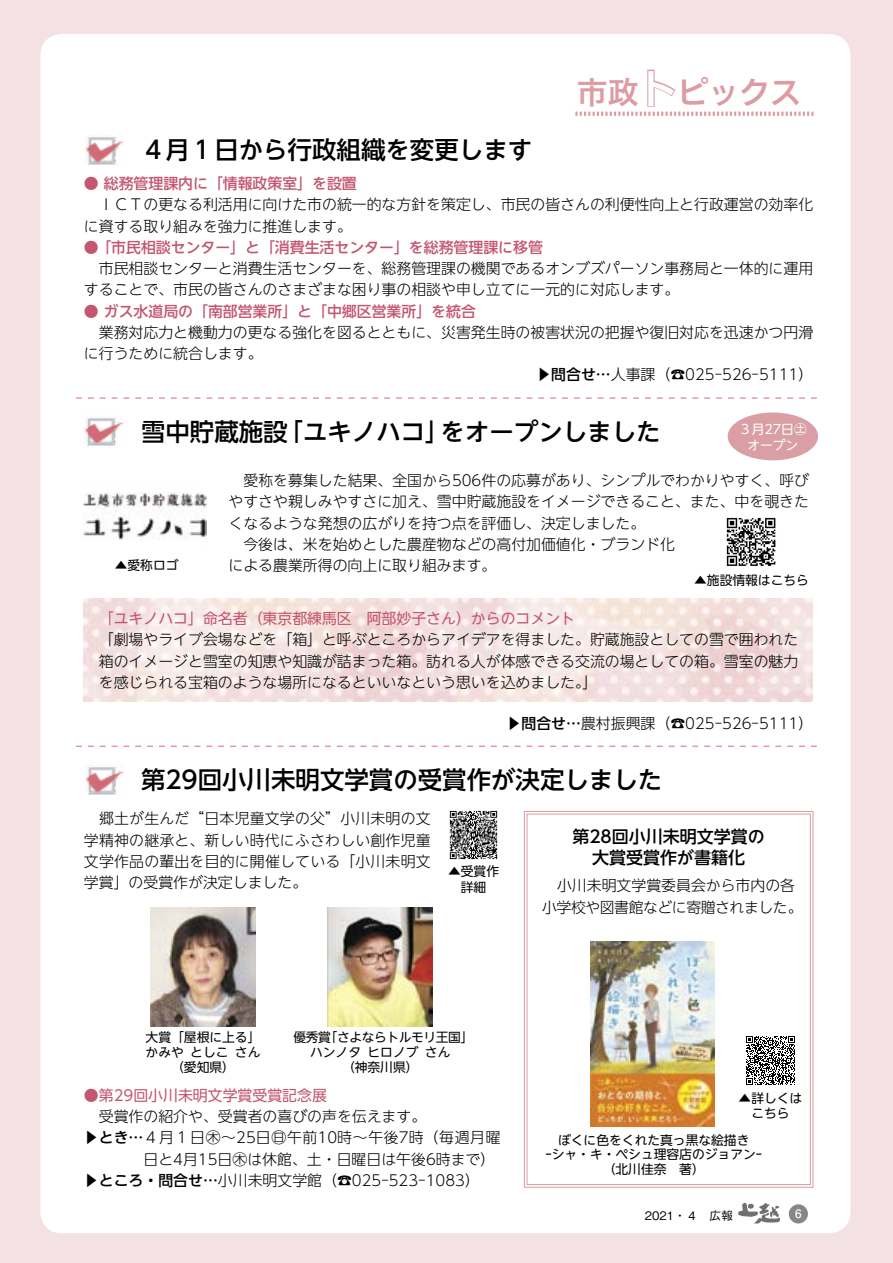
<style>
.page{position:relative;width:893px;height:1263px;background:#f4e1e3}
.page>*{position:absolute;margin:0;border:0;box-sizing:border-box;transform-origin:0 0}
.t1{font:40.35px "Hiragino UD Sans F Std N W6";color:#fff}
.t2{font:30.9px "Hiragino UD Sans F Std N W6";color:#dd9ba4}
.t3{font:500 24.45px "UD Shin Go NT Pro";color:#000}
.t4{font:500 16.95px/21.3px "UD Shin Go NT Pro";color:#000;text-align:center}
.t5{font:300 14.85px/21.3px "UD Shin Go NT Pro";color:#000;text-align:justify}
.t6{font:500 14.85px "UD Shin Go NT Pro";color:#c35670}
.t7{font:14.85px "UD Shin Go NT Pro";color:#c35670}
.t8{font:300 14.85px/21.3px "UD Shin Go Pr 6 N";color:#000}
.t9{font:300 14.85px/21.3px "UD Shin Go NT Pro";letter-spacing:-.03em;color:#000;text-align:center}
.t10{font:300 14.85px "UD Shin Go NT Pro";letter-spacing:.045em;color:#000}
.t11{font:12.75px/14.9px "UD Shin Go NT Pro";color:#000;text-align:center}
.t12{font:12.75px/14.9px "UD Shin Go NT Pro";letter-spacing:-.035em;color:#000;text-align:center}
.t13{font:12.75px/15.9px "UD Shin Go NT Pro";color:#fff;text-align:center}
.t14{font:500 11.7px "Gothic BBB Pro";color:#000}
.t15{font:700 11.7px "Futo Go B101 Pro";color:#fff}
.s1{font-weight:500}
.s2{font-family:"UD Shin Go Pr 6 N";font-weight:300}
</style>
<div class="page">
<div style="left:40px;top:34px;width:810px;height:1199px;background:#fff;border-radius:21px"></div>
<img style="left:458px;top:599px;width:354px;height:103px">
<img style="left:84px;top:598px;width:374px;height:104px">
<svg style="left:524px;top:811px;width:289px;height:377px"></svg>
<div style="left:527px;top:814px;width:284px;height:371px;border:1px solid #dd9ba4"></div>
<svg style="left:575px;top:69px;width:238px;height:47px"></svg>
<img style="left:85px;top:136px;width:39px;height:29px">
<img style="left:85px;top:766px;width:39px;height:29px">
<img style="left:84px;top:417px;width:39px;height:31px">
<svg style="left:76px;top:397px;width:741px;height:2px"></svg>
<svg style="left:76px;top:745px;width:741px;height:2px"></svg>
<div style="left:728px;top:412px;width:90px;height:48px;background:#d99fa5;border-radius:50%"></div>
<img style="left:84px;top:492px;width:122px;height:48px">
<img style="left:726px;top:517px;width:50px;height:49px">
<img style="left:449px;top:810px;width:49px;height:50px">
<img style="left:151px;top:907px;width:104px;height:119px">
<img style="left:328px;top:907px;width:105px;height:119px">
<img style="left:742px;top:1032px;width:56px;height:56px">
<img style="left:590px;top:941px;width:125px;height:185px">
<svg style="left:738px;top:1202px;width:42px;height:22px"></svg>
<div style="left:789px;top:1204px;width:19px;height:19px;background:#878788;border-radius:50%"></div>
<h3 class="t3" style="left:92px;top:130px;width:442px">　　４月１日から行政組織を変更します</h3>
<h1 class="t1" style="left:637px;top:57px;width:42px">ト</h1>
<h2 class="t2" style="left:577px;top:68px;width:225px">市政　 ピックス</h2>
<p class="t6" style="left:84px;top:171px;width:274px">● 総務管理課内に「情報政策室」を設置</p>
<p class="t5" style="left:84px;top:193px;width:731px">　ＩＣＴの更なる利活用に向けた市の統一的な方針を策定し、市民の皆さんの利便性向上と行政運営の効率化に資する取り組みを強力に推進します。</p>
<p class="t6" style="left:84px;top:235px;width:460px">●「市民相談センター」と「消費生活センター」を総務管理課に移管</p>
<p class="t5" style="left:84px;top:257px;width:731px">　市民相談センターと消費生活センターを、総務管理課の機関であるオンブズパーソン事務局と一体的に運用することで、市民の皆さんのさまざまな困り事の相談や申し立てに一元的に対応します。</p>
<p class="t6" style="left:84px;top:299px;width:393px">● ガス水道局の「南部営業所」と「中郷区営業所」を統合</p>
<p class="t5" style="left:99px;top:321px;width:716px">業務対応力と機動力の更なる強化を図るとともに、災害発生時の被害状況の把握や復旧対応を迅速かつ円滑</p>
<p class="t5" style="left:84px;top:342px;width:180px">に行うために統合します。</p>
<p class="t5" style="left:536px;top:364px;width:278px"><span class="s1">▶問合せ…</span>人事課（☎025-526-5111）</p>
<h3 class="t3" style="left:92px;top:411px;width:570px">　　雪中貯蔵施設「ユキノハコ」をオープンしました</h3>
<p class="t13" style="left:739px;top:421px;width:69px">３月27日㊏オープン</p>
<p class="t11" style="left:115px;top:557px;width:65px">▲愛称ロゴ</p>
<p class="t5" style="left:229px;top:469px;width:582px">　愛称を募集した結果、全国から506件の応募があり、シンプルでわかりやすく、呼びやすさや親しみやすさに加え、雪中貯蔵施設をイメージできること、また、中を覗きたくなるような発想の広がりを持つ点を評価し、決定しました。</p>
<p class="t8" style="left:229px;top:533px;width:448px">　今後は、米を始めとした農産物などの高付加価値化・ブランド化による農業所得の向上に取り組みます。</p>
<p class="t11" style="left:694px;top:572px;width:116px">▲施設情報はこちら</p>
<p class="t7" style="left:99px;top:606px;width:478px">「ユキノハコ」命名者（東京都練馬区　阿部妙子さん）からのコメント</p>
<p class="t5" style="left:99px;top:628px;width:701px">「劇場やライブ会場などを「箱」と呼ぶところからアイデアを得ました。貯蔵施設としての雪で囲われた箱のイメージと雪室の知恵や知識が詰まった箱。訪れる人が体感できる交流の場としての箱。雪室の魅力を感じられる宝箱のような場所になるといいなという思いを込めました。」</p>
<p class="t5" style="left:507px;top:712px;width:308px"><span class="s1">▶問合せ…</span>農村振興課（☎025-526-5111）</p>
<h3 class="t3" style="left:92px;top:760px;width:572px">　　第29回小川未明文学賞の受賞作が決定しました</h3>
<p class="t5" style="left:84px;top:807px;width:348px">　郷土が生んだ“日本児童文学の父”小川未明の文学精神の継承と、新しい時代にふさわしい創作児童文学作品の輩出を目的に開催している「小川未明文学賞」の受賞作が決定しました。</p>
<p class="t11" style="left:448px;top:863px;width:53px;line-height:15.9px">▲受賞作詳細</p>
<p class="t4" style="left:572px;top:825px;width:194px">第28回小川未明文学賞の大賞受賞作が書籍化</p>
<p class="t9" style="left:542px;top:874px;width:262px">小川未明文学賞委員会から市内の各<br>小学校や図書館などに寄贈されました。</p>
<p class="t11" style="left:146px;top:1030px;width:116px">大賞「屋根に上る」かみや としこ さん（愛知県）</p>
<p class="t12" style="left:293px;top:1030px;width:182px">優秀賞「さよならトルモリ王国」ハンノタ ヒロノブ さん<br>（神奈川県）</p>
<p class="t7" style="left:84px;top:1083px;width:244px"><span class="s2">●</span>第29回小川未明文学賞受賞記念展</p>
<p class="t5" style="left:84px;top:1105px;width:344px">　受賞作の紹介や、受賞者の喜びの声を伝えます。</p>
<p class="t10" style="left:84px;top:1125px;width:418px"><span class="s1">▶とき…</span>４月１日㊍～25日㊐午前10時～午後7時（毎週月曜</p>
<p class="t5" style="left:144px;top:1148px;width:353px">日と4月15日㊍は休館、土・日曜日は午後6時まで）</p>
<p class="t5" style="left:84px;top:1169px;width:397px"><span class="s1">▶ところ・問合せ…</span>小川未明文学館（☎025-523-1083）</p>
<p class="t11" style="left:739px;top:1090px;width:65px">▲詳しくはこちら</p>
<p class="t11" style="left:545px;top:1132px;width:218px">ぼくに色をくれた真っ黒な絵描き<br>ｰシャ・キ・ペシュ理容店のジョアンｰ（北川佳奈　著）</p>
<p class="t14" style="left:645px;top:1206px;width:89px">2021・４　広報</p>
<p class="t15" style="left:795px;top:1204px;width:8px">6</p>
</div>
